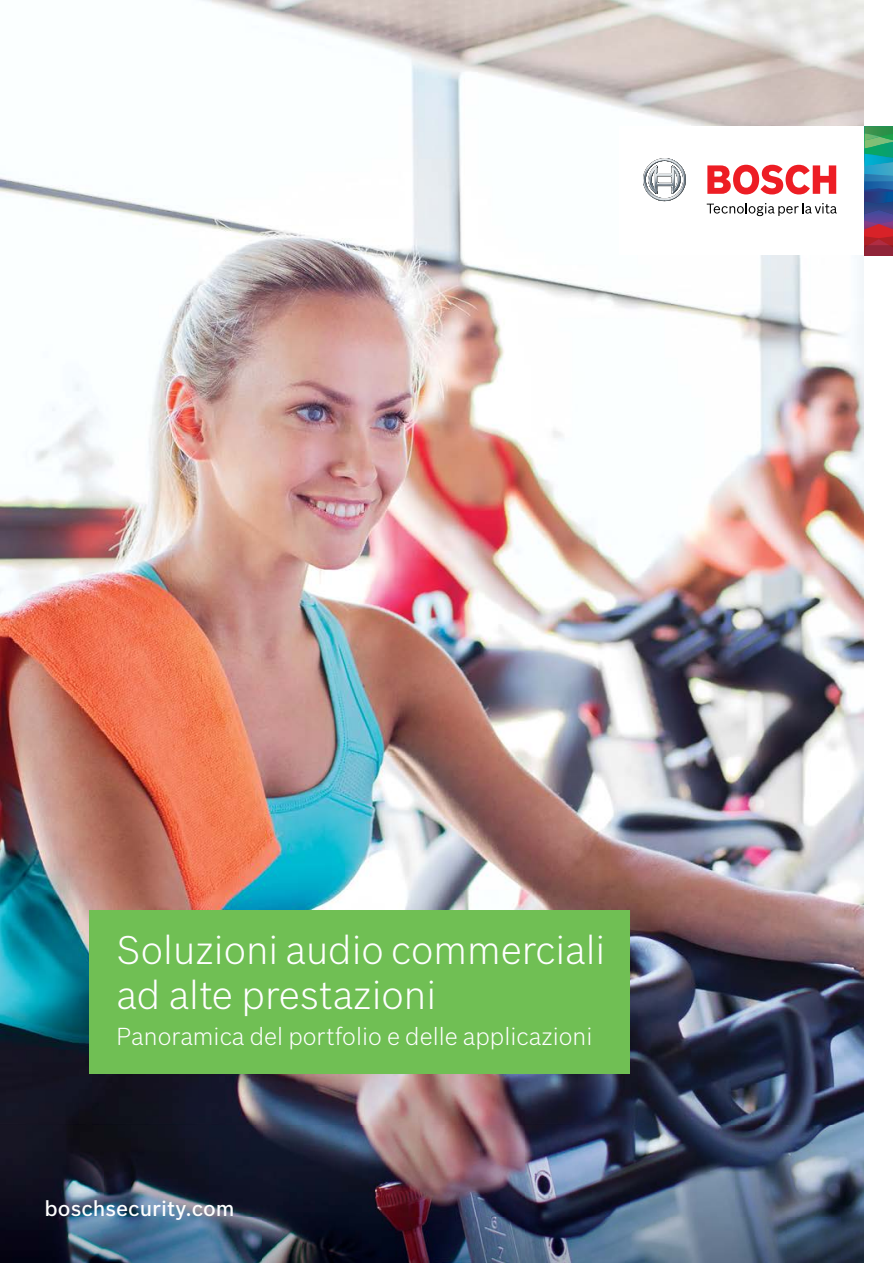
<style>
.page{position:relative;width:893px;height:1263px;background:#fff}
.page>*{position:absolute;margin:0;border:0;box-sizing:border-box;transform-origin:0 0}
.t1{font:300 39px/45px "Bosch Sans";color:#fff}
.t2{font:300 24px "Bosch Sans";color:#fff}
.t3{font:500 21px "Bosch Sans";color:#fff}
</style>
<div class="page">
<img style="left:0;top:0;width:865px;height:1263px">
<div style="left:619px;top:126px;width:274px;height:129px;background:#fff"></div>
<svg style="left:865px;top:126px;width:28px;height:129px;background:#4d667a"></svg>
<svg style="left:643px;top:158px;width:43px;height:43px"></svg>
<svg style="left:707px;top:165px;width:129px;height:29px"></svg>
<svg style="left:707px;top:203px;width:130px;height:13px"></svg>
<div style="left:89px;top:910px;width:540px;height:163px;background:#70bf54"></div>
<p class="t1" style="left:116px;top:925px;width:490px">Soluzioni audio commerciali ad alte prestazioni</p>
<p class="t2" style="left:116px;top:1020px;width:478px">Panoramica del portfolio e delle applicazioni</p>
<p class="t3" style="left:45px;top:1193px;width:192px">boschsecurity.com</p>
</div>
